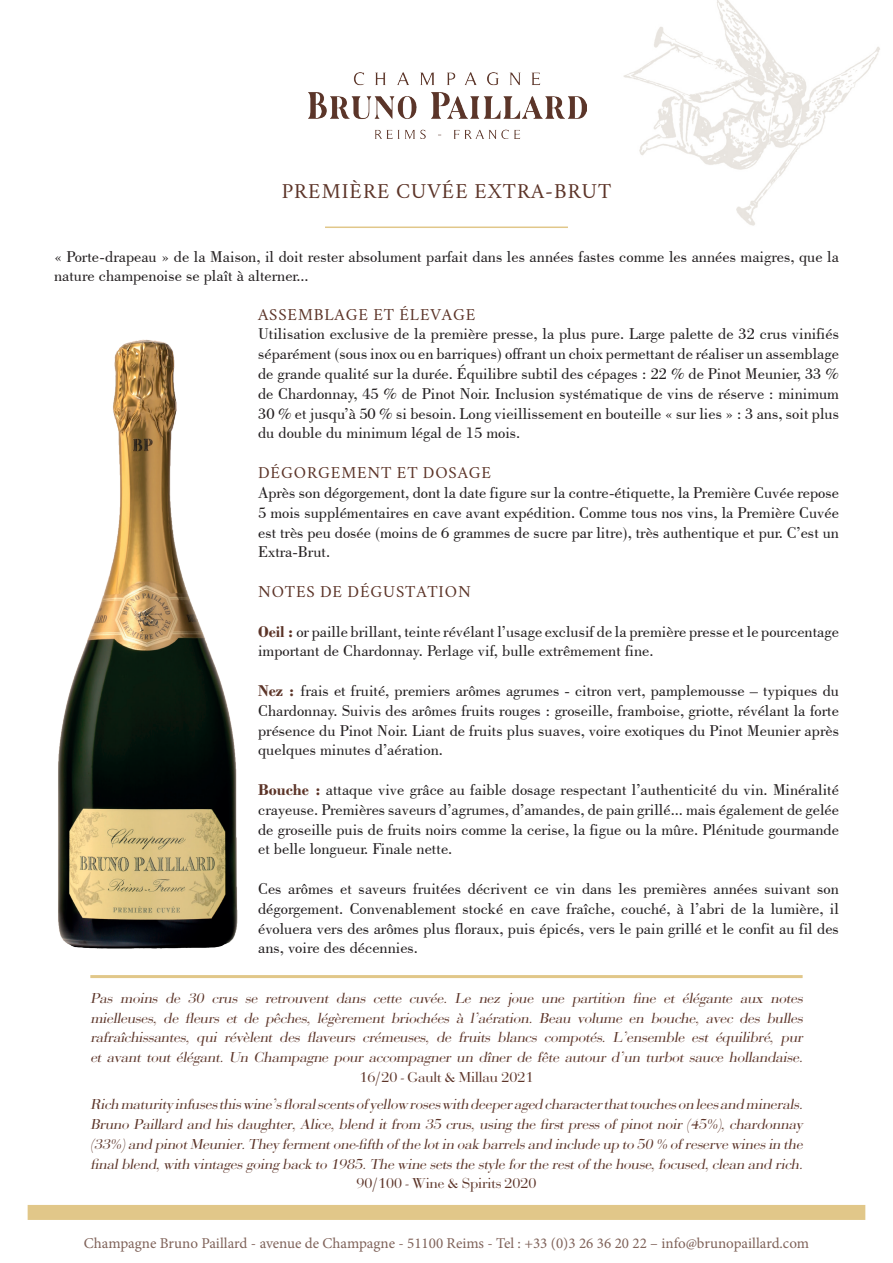
<style>
.page{position:relative;width:893px;height:1263px;background:#fff}
.page>*{position:absolute;margin:0;border:0;box-sizing:border-box;transform-origin:0 0}
.t1{font:21px "Crimson";letter-spacing:.05em;color:#5c3428}
.t2{font:16.5px/19.8px "Bodoni BT";color:#231f20;text-align:justify}
.t3{font:16.5px "Crimson";letter-spacing:.05em;color:#5c3428}
.t4{font:italic 15px/19.8px "Bodoni";color:#5c3428;text-align:justify}
.t5{font:15px "Minion Pro";color:#7f6259}
.t6{font:15px "Bodoni";color:#5c3428}
.s1{font-family:"M Bodoni";font-weight:700;color:#5c3428}
</style>
<div class="page">
<div style="left:28px;top:1205px;width:837px;height:15px;background:#e1c789"></div>
<img style="left:58px;top:339px;width:180px;height:610px">
<hr style="left:325px;top:226px;width:243px;height:2px;background:#e1c789">
<hr style="left:90px;top:975px;width:713px;height:3px;background:#e1c789">
<img style="left:623px;top:0;width:257px;height:226px">
<img style="left:308px;top:72px;width:278px;height:67px">
<p class="t1" style="left:282px;top:177px;width:331px">PREMIÈRE CUVÉE EXTRA-BRUT</p>
<p class="t2" style="left:54px;top:246px;width:786px">« Porte-drapeau » de la Maison, il doit rester absolument parfait dans les années fastes comme les années maigres, que la nature champenoise se plaît à alterner...</p>
<p class="t3" style="left:258px;top:303px;width:219px">ASSEMBLAGE ET ÉLEVAGE</p>
<p class="t2" style="left:258px;top:324px;width:582px">Utilisation exclusive de la première presse, la plus pure. Large palette de 32 crus vinifiés séparément (sous inox ou en barriques) offrant un choix permettant de réaliser un assemblage de grande qualité sur la durée. Équilibre subtil des cépages : 22 % de Pinot Meunier, 33 % de Chardonnay, 45 % de Pinot Noir. Inclusion systématique de vins de réserve : minimum 30 % et jusqu’à 50 % si besoin. Long vieillissement en bouteille « sur lies » : 3 ans, soit plus du double du minimum légal de 15 mois.</p>
<p class="t3" style="left:258px;top:461px;width:235px">DÉGORGEMENT ET DOSAGE</p>
<p class="t2" style="left:258px;top:482px;width:582px">Après son dégorgement, dont la date figure sur la contre-étiquette, la Première Cuvée repose 5 mois supplémentaires en cave avant expédition. Comme tous nos vins, la Première Cuvée est très peu dosée (moins de 6 grammes de sucre par litre), très authentique et pur. C’est un Extra-Brut.</p>
<p class="t3" style="left:258px;top:580px;width:214px">NOTES DE DÉGUSTATION</p>
<p class="t2" style="left:258px;top:621px;width:582px"><span class="s1">Oeil :</span> or paille brillant, teinte révélant l’usage exclusif de la première presse et le pourcentage important de Chardonnay. Perlage vif, bulle extrêmement fine.</p>
<p class="t2" style="left:258px;top:680px;width:582px"><span class="s1">Nez :</span> frais et fruité, premiers arômes agrumes - citron vert, pamplemousse – typiques du Chardonnay. Suivis des arômes fruits rouges : groseille, framboise, griotte, révélant la forte présence du Pinot Noir. Liant de fruits plus suaves, voire exotiques du Pinot Meunier après quelques minutes d’aération.</p>
<p class="t2" style="left:258px;top:779px;width:582px"><span class="s1">Bouche :</span> attaque vive grâce au faible dosage respectant l’authenticité du vin. Minéralité crayeuse. Premières saveurs d’agrumes, d’amandes, de pain grillé... mais également de gelée de groseille puis de fruits noirs comme la cerise, la figue ou la mûre. Plénitude gourmande et belle longueur. Finale nette.</p>
<p class="t2" style="left:258px;top:878px;width:582px">Ces arômes et saveurs fruitées décrivent ce vin dans les premières années suivant son dégorgement. Convenablement stocké en cave fraîche, couché, à l’abri de la lumière, il évoluera vers des arômes plus floraux, puis épicés, vers le pain grillé et le confit au fil des ans, voire des décennies.</p>
<p class="t4" style="left:90px;top:988px;width:717px">Pas moins de 30 crus se retrouvent dans cette cuvée. Le nez joue une p artition fine et élégante aux notes mielleuses, de fleurs et de p êches, légèrement briochées à l’aération. Beau volume en bouche, avec des bulles rafraîchissantes, qui révèlent des flaveurs crémeuses, de fruits blancs comp otés. L’ensemble est équilibré, pur et avant tout élégant. Un Champ agne p our accomp agner un dîner de fête autour d’un turbot sauce hollandaise.</p>
<p class="t6" style="left:360px;top:1068px;width:175px">16/20 - Gault &amp; Millau 2021</p>
<p class="t4" style="left:90px;top:1094px;width:717px;text-align:left">Rich maturity infusesthiswine’sfloralscentsof yellow roseswith deep eraged characterthattoucheson leesand minerals.<br>Bruno Paillard and his daughter, Alice, blend it from 35 crus, using the first p ress of p inot noir (45%), chardonnay (33%)and p inotMeunier.They fermentone-fifth of the lotin oak barrelsand include up to 50 % of reserve winesin the finalblend,with vintagesgoing back to 1985.The wine setsthe style forthe restof the house,focused,clean and rich.</p>
<p class="t6" style="left:356px;top:1175px;width:182px">90/100 - Wine &amp; Spirits 2020</p>
<p class="t5" style="left:84px;top:1233px;width:727px">Champagne Bruno Paillard - avenue de Champagne - 51100 Reims - Tel : +33 (0)3 26 36 20 22 – info@brunopaillard.com</p>
</div>
